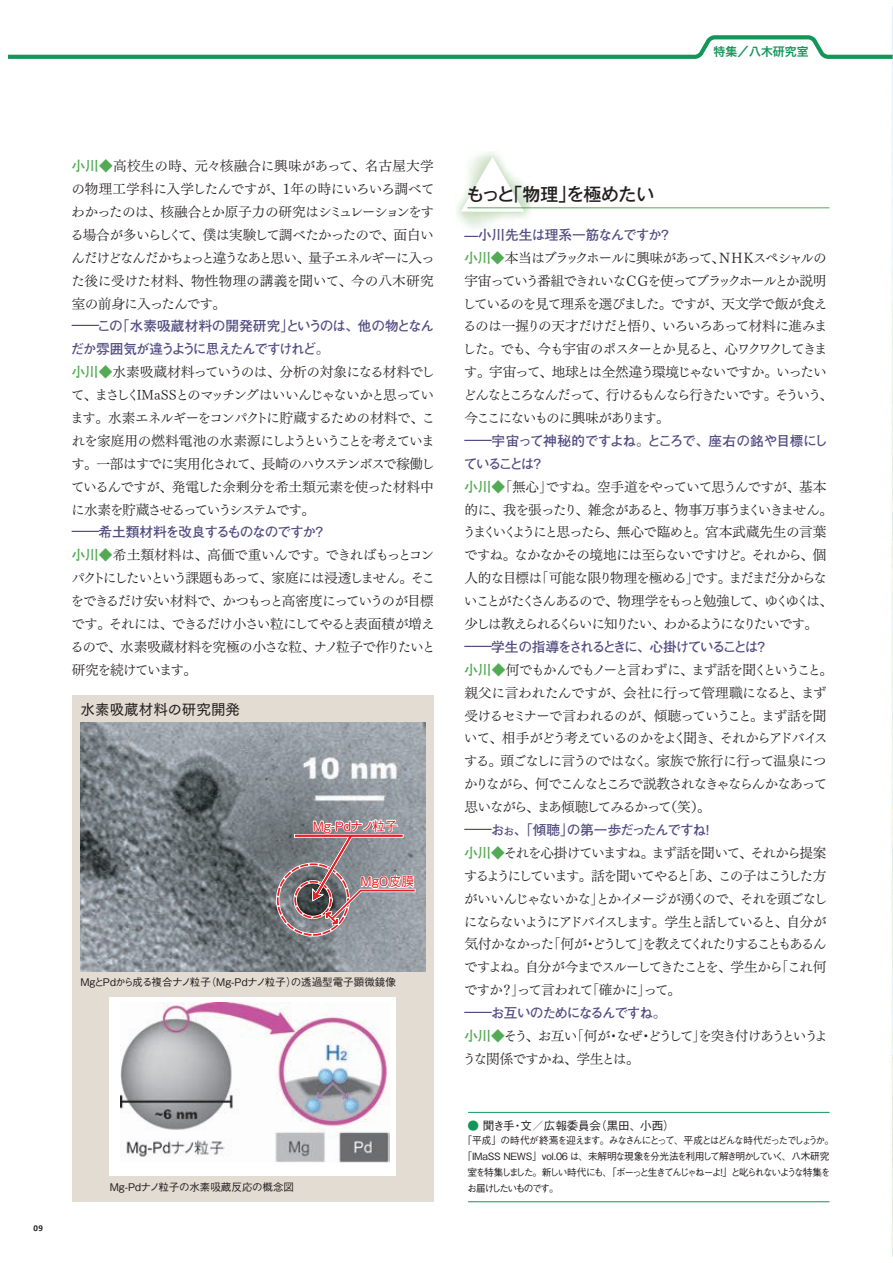
<style>
.page{position:relative;width:893px;height:1263px;background:#fff}
.page>*{position:absolute;margin:0;border:0;box-sizing:border-box;transform-origin:0 0}
.t1{font:17.85px "Gothic MB101 Pro Medium 90 msp RKSJ H";letter-spacing:-.025em;color:#231f20}
.t2{font:14.7px "Tsuku Go Pro D 90 msp RKSJ H";color:#231f20}
.t3{font:13.65px/23px "Tsuku Min Pr 5 N R 90 msp RKSJ H";letter-spacing:-.09em;color:#231f20;text-align:justify}
.t4{font:13.65px/23px "Futo Go B101 Pro Bold 90 msp RKSJ H";letter-spacing:-.08em;color:#534d83;scale:2 1}
.t5{font:13.65px "Futo Go B101 Pro Bold 90 msp RKSJ H";letter-spacing:-.14em;color:#534d83;scale:2 1}
.t6{font:13.65px "Futo Go B101 Pro Bold 90 msp RKSJ H";letter-spacing:-.05em;color:#534d83}
.t7{font:12.75px "Gothic BBB Pro Medium 90 msp RKSJ H";letter-spacing:-.025em;color:#ee1d23}
.t8{font:12.75px "Gothic BBB Pro Medium 90 msp RKSJ H";color:#ee1d23}
.t9{font:11.85px "Hira Kaku Pro N W6 90 msp RKSJ H";color:#159659}
.t10{font:11.55px "Gothic BBB Pro Medium 90 msp RKSJ H";letter-spacing:-.02em;color:#231f20}
.t11{font:10.5px "Gothic BBB Pro Medium 90 msp RKSJ H";color:#231f20}
.t12{font:10.05px "Gothic BBB Pro Medium 90 msp RKSJ H";letter-spacing:-.14em;color:#231f20}
.t13{font:10.05px "Gothic BBB Pro Medium 90 msp RKSJ H";letter-spacing:-.025em;color:#231f20}
.t14{font:700 8.85px "Calibri";color:#231f20}
.s1{font-family:"Futo Go B101 Pro Bold 90 msp RKSJ H";color:#52aa54}
.s2{color:#159659}
</style>
<div class="page">
<img style="left:890px;top:6px;width:3px;height:1251px">
<svg style="left:9px;top:33px;width:884px;height:28px"></svg>
<hr style="left:468px;top:1112px;width:361px;height:1px;background:#159659">
<hr style="left:468px;top:1201px;width:361px;height:1px;background:#159659">
<svg style="left:461px;top:157px;width:63px;height:55px"></svg>
<hr style="left:467px;top:207px;width:362px;height:1px;background:#52aa54">
<div style="left:72px;top:695px;width:362px;height:507px;background:#e3dcd2"></div>
<img style="left:80px;top:722px;width:345px;height:249px">
<div style="left:110px;top:998px;width:286px;height:178px;background:#fff"></div>
<img style="left:120px;top:1003px;width:269px;height:160px">
<div style="left:293px;top:880px;width:40px;height:39px;border:3px dashed #fff;border-radius:50%"></div>
<div style="left:294px;top:881px;width:38px;height:37px;border:2px dashed #ee1d23;border-radius:50%"></div>
<div style="left:277px;top:863px;width:72px;height:73px;border:2px dashed #ee1d23;border-radius:50%"></div>
<hr style="left:296px;top:834px;width:105px;height:3px;background:#fff">
<hr style="left:296px;top:835px;width:105px;height:2px;background:#ee1d23">
<svg style="left:311px;top:813px;width:106px;height:115px;background:#9e969b"></svg>
<p class="t9" style="left:713px;top:47px;width:97px">特集／八木研究室</p>
<p class="t3" style="left:70px;top:156px;width:366px"><span class="s1">小川◆</span>高校生の時、元々核融合に興味があって、名古屋大学の物理工学科に入学したんですが、１年の時にいろいろ調べてわかったのは、核融合とか原子力の研究はシミュレーションをする場合が多いらしくて、僕は実験して調べたかったので、面白いんだけどなんだかちょっと違うなあと思い、量子エネルギーに入った後に受けた材料、物性物理の講義を聞いて、今の八木研究室の前身に入ったんです。</p>
<p class="t4" style="left:71px;top:317px;width:183px">̶この「水素吸蔵材料の開発研究」というのは、他の物となんだか雰囲気が違うように思えたんですけれど。</p>
<p class="t3" style="left:70px;top:362px;width:366px"><span class="s1">小川◆</span>水素吸蔵材料っていうのは、分析の対象になる材料でして、まさしくIMaSSとのマッチングはいいんじゃないかと思っています。水素エネルギーをコンパクトに貯蔵するための材料で、これを家庭用の燃料電池の水素源にしようということを考えています。一部はすでに実用化されて、長崎のハウステンボスで稼働しているんですが、発電した余剰分を希土類元素を使った材料中に水素を貯蔵させるっていうシステムです。</p>
<p class="t4" style="left:72px;top:523px;width:129px">̶希土類材料を改良するものなのですか？</p>
<p class="t3" style="left:70px;top:546px;width:367px"><span class="s1">小川◆</span>希土類材料は、高価で重いんです。できればもっとコンパクトにしたいという課題もあって、家庭には浸透しません。そこをできるだけ安い材料で、かつもっと高密度にっていうのが目標です。それには、できるだけ小さい粒にしてやると表面積が増えるので、水素吸蔵材料を究極の小さな粒、ナノ粒子で作りたいと研究を続けています。</p>
<p class="t2" style="left:80px;top:704px;width:161px">水素吸蔵材料の研究開発</p>
<p class="t7" style="left:313px;top:821px;width:86px">Mg-Pdナノ粒子</p>
<p class="t8" style="left:361px;top:877px;width:55px">MgO皮膜</p>
<p class="t11" style="left:80px;top:978px;width:317px">MgとPdから成る複合ナノ粒子（Mg-Pdナノ粒子）の透過型電子顕微鏡像</p>
<p class="t14" style="left:33px;top:1224px;width:11px">09</p>
<p class="t11" style="left:110px;top:1183px;width:186px">Mg-Pdナノ粒子の水素吸蔵反応の概念図</p>
<h1 class="t1" style="left:466px;top:188px;width:189px">もっと「物理」を極めたい</h1>
<p class="t6" style="left:464px;top:230px;width:209px">̶小川先生は理系一筋なんですか？</p>
<p class="t3" style="left:463px;top:248px;width:372px;text-align:left"><span class="s1">小川◆</span>本当はブラックホールに興味があって、ＮＨＫスペシャルの宇宙っていう番組できれいなＣＧを使ってブラックホールとか説明しているのを見て理系を選びました。ですが、天文学で飯が食えるのは一握りの天才だけだと悟り、いろいろあって材料に進みました。でも、今も宇宙のポスターとか見ると、心ワクワクしてきます。宇宙って、地球とは全然違う環境じゃないですか。いったいどんなところなんだって、行けるもんなら行きたいです。そういう、今ここにないものに興味があります。</p>
<p class="t4" style="left:464px;top:431px;width:184px">̶宇宙って神秘的ですよね。ところで、座右の銘や目標にしていることは？</p>
<p class="t3" style="left:463px;top:477px;width:372px;text-align:left"><span class="s1">小川◆</span>「無心」ですね。空手道をやっていて思うんですが、基本的に、我を張ったり、雑念があると、物事万事うまくいきません。うまくいくようにと思ったら、無心で臨めと。宮本武蔵先生の言葉ですね。なかなかその境地には至らないですけど。それから、個人的な目標は「可能な限り物理を極める」です。まだまだ分からないことがたくさんあるので、物理学をもっと勉強して、ゆくゆくは、少しは教えられるくらいに知りたい、わかるようになりたいです。</p>
<p class="t5" style="left:464px;top:642px;width:153px">̶学生の指導をされるときに、心掛けていることは？</p>
<p class="t3" style="left:464px;top:660px;width:371px;text-align:left"><span class="s1">小川◆</span>何でもかんでもノーと言わずに、まず話を聞くということ。親父に言われたんですが、会社に行って管理職になると、まず受けるセミナーで言われるのが、傾聴っていうこと。まず話を聞いて、相手がどう考えているのかをよく聞き、それからアドバイスする。頭ごなしに言うのではなく。家族で旅行に行って温泉につかりながら、何でこんなところで説教されなきゃならんかなあって思いながら、まあ傾聴してみるかって（笑）。</p>
<p class="t4" style="left:464px;top:820px;width:127px">̶おぉ、「傾聴」の第一歩だったんですね！</p>
<p class="t3" style="left:464px;top:843px;width:365px"><span class="s1">小川◆</span>それを心掛けていますね。まず話を聞いて、それから提案するようにしています。話を聞いてやると「あ、この子はこうした方がいいんじゃないかな」とかイメージが湧くので、それを頭ごなしにならないようにアドバイスします。学生と話していると、自分が気付かなかった「何が・どうして」を教えてくれたりすることもあるんですよね。自分が今までスルーしてきたことを、学生から「これ何ですか？」って言われて「確かに」って。</p>
<p class="t4" style="left:464px;top:1003px;width:102px">̶お互いのためになるんですね。</p>
<p class="t3" style="left:463px;top:1026px;width:367px"><span class="s1">小川◆</span>そう、お互い「何が・なぜ・どうして」を突き付けあうというような関係ですかね、学生とは。</p>
<p class="t10" style="left:467px;top:1121px;width:209px"><span class="s2">●</span> 聞き手・文／広報委員会（黒田、小西）</p>
<p class="t12" style="left:463px;top:1137px;width:373px">「平成」の時代が終焉を迎えます。みなさんにとって、平成とはどんな時代だったでしょうか。</p>
<p class="t13" style="left:463px;top:1152px;width:368px">「IMaSS NEWS」vol.06 は、未解明な現象を分光法を利用して解き明かしていく、八木研究</p>
<p class="t12" style="left:467px;top:1168px;width:365px">室を特集しました。新しい時代にも、「ボーっと生きてんじゃねーよ！」と叱られないような特集を</p>
<p class="t12" style="left:467px;top:1184px;width:93px">お届けしたいものです。</p>
</div>
